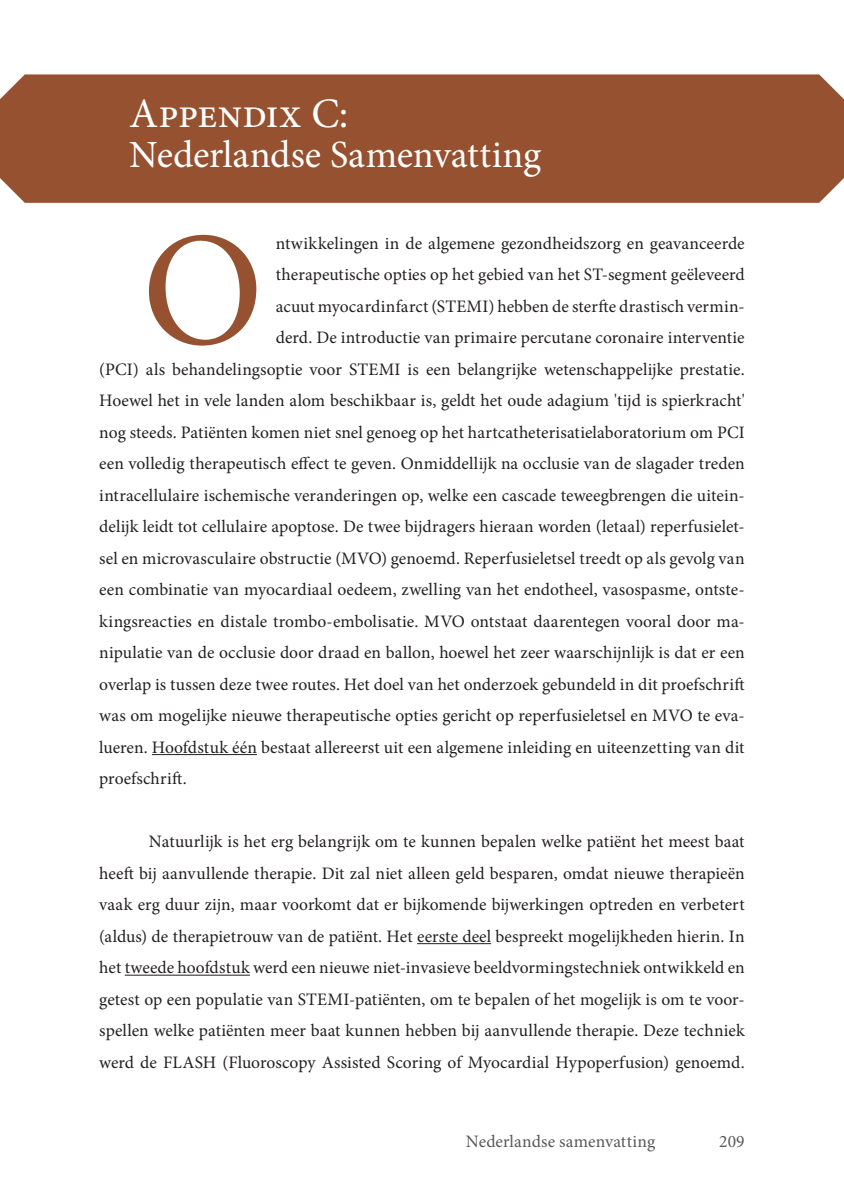
<style>
.page{position:relative;width:844px;height:1191px;background:#fff}
.page>*{position:absolute;margin:0;border:0;box-sizing:border-box;transform-origin:0 0}
.t1{font:162.92px "Minion Pro";color:#955130}
.t2{font:42px "Minion Pro";letter-spacing:-.005em;color:#fff}
.t3{font:38.5px "Minion Pro";color:#fff}
.t4{font:17.5px/31.5px "Minion Pro";letter-spacing:.005em;color:#231f20;text-align:justify}
.t5{font:17.5px "Minion Pro";letter-spacing:.01em;color:#57585a}
</style>
<div class="page">
<div style="left:0;top:74px;width:843px;height:129px;background:#955130"></div>
<hr style="left:152px;top:754px;width:105px;height:1px;background:#231f20">
<hr style="left:417px;top:943px;width:74px;height:1px;background:#231f20">
<hr style="left:125px;top:974px;width:125px;height:1px;background:#231f20">
<h2 class="t2" style="left:129px;top:86px;width:221px">Appendix C:</h2>
<h3 class="t3" style="left:129px;top:129px;width:413px">Nederlandse Samenvatting</h3>
<h1 class="t1" style="left:142px;top:182px;width:123px">O</h1>
<p class="t4" style="left:276px;top:227px;width:470px">ntwikkelingen in de algemene gezondheidszorg en geavanceerde</p>
<p class="t4" style="left:276px;top:259px;width:470px">therapeutische opties op het gebied van het ST-segment geëleveerd</p>
<p class="t4" style="left:276px;top:290px;width:470px">acuut myocardinfarct (STEMI) hebben de sterfte drastisch vermin-</p>
<p class="t4" style="left:276px;top:322px;width:470px">derd. De introductie van primaire percutane coronaire interventie</p>
<p class="t4" style="left:99px;top:353px;width:646px">(PCI) als behandelingsoptie voor STEMI is een belangrijke wetenschappelijke prestatie.</p>
<p class="t4" style="left:99px;top:385px;width:646px">Hoewel het in vele landen alom beschikbaar is, geldt het oude adagium 'tijd is spierkracht'</p>
<p class="t4" style="left:99px;top:416px;width:646px">nog steeds. Patiënten komen niet snel genoeg op het hartcatheterisatielaboratorium om PCI</p>
<p class="t4" style="left:99px;top:448px;width:646px">een volledig therapeutisch effect te geven. Onmiddellijk na occlusie van de slagader treden</p>
<p class="t4" style="left:99px;top:479px;width:646px">intracellulaire ischemische veranderingen op, welke een cascade teweegbrengen die uitein-</p>
<p class="t4" style="left:99px;top:511px;width:646px">delijk leidt tot cellulaire apoptose. De twee bijdragers hieraan worden (letaal) reperfusielet-</p>
<p class="t4" style="left:99px;top:542px;width:646px">sel en microvasculaire obstructie (MVO) genoemd. Reperfusieletsel treedt op als gevolg van</p>
<p class="t4" style="left:99px;top:574px;width:646px">een combinatie van myocardiaal oedeem, zwelling van het endotheel, vasospasme, ontste-</p>
<p class="t4" style="left:99px;top:605px;width:646px">kingsreacties en distale trombo-embolisatie. MVO ontstaat daarentegen vooral door ma-</p>
<p class="t4" style="left:99px;top:637px;width:646px">nipulatie van de occlusie door draad en ballon, hoewel het zeer waarschijnlijk is dat er een</p>
<p class="t4" style="left:99px;top:668px;width:646px">overlap is tussen deze twee routes. Het doel van het onderzoek gebundeld in dit proefschrift</p>
<p class="t4" style="left:99px;top:700px;width:646px">was om mogelijke nieuwe therapeutische opties gericht op reperfusieletsel en MVO te eva-</p>
<p class="t4" style="left:99px;top:731px;width:646px">lueren. Hoofdstuk één bestaat allereerst uit een algemene inleiding en uiteenzetting van dit</p>
<p class="t4" style="left:99px;top:763px;width:89px">proefschrift.</p>
<p class="t4" style="left:99px;top:826px;width:646px;text-indent:50px">Natuurlijk is het erg belangrijk om te kunnen bepalen welke patiënt het meest baat heeft bij aanvullende therapie. Dit zal niet alleen geld besparen, omdat nieuwe therapieën vaak erg duur zijn, maar voorkomt dat er bijkomende bijwerkingen optreden en verbetert (aldus) de therapietrouw van de patiënt. Het eerste deel bespreekt mogelijkheden hierin. In het tweede hoofdstuk werd een nieuwe niet-invasieve beeldvormingstechniek ontwikkeld en getest op een populatie van STEMI-patiënten, om te bepalen of het mogelijk is om te voor&shy;spellen welke patiënten meer baat kunnen hebben bij aanvullende therapie. Deze techniek werd de FLASH (Fluoroscopy Assisted Scoring of Myocardial Hypoperfusion) genoemd.</p>
<p class="t5" style="left:466px;top:1129px;width:191px">Nederlandse samenvatting</p>
<p class="t5" style="left:719px;top:1129px;width:27px">209</p>
</div>
